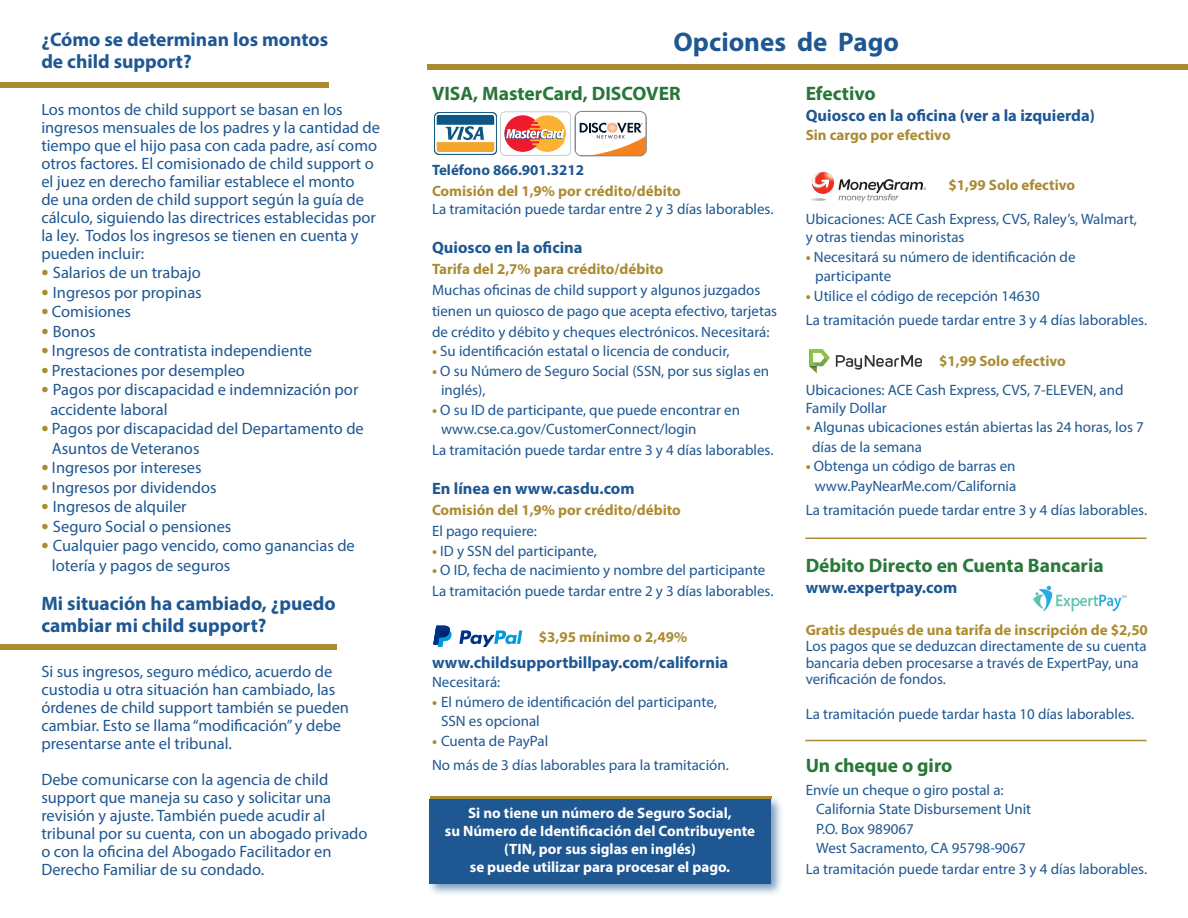
<style>
.page{position:relative;width:1188px;height:918px;background:#fff}
.page>*{position:absolute;margin:0;border:0;box-sizing:border-box;transform-origin:0 0}
.t1{font:700 27px "Myriad Pro";color:#1e5792}
.t2{font:700 19.5px/22.5px "Myriad Pro";color:#1e5792}
.t3{font:700 19.5px "Myriad Pro";color:#297639}
.t4{font:700 19.5px "Myriad Pro";color:#2a783a}
.t5{font:16.5px/18px "Myriad Pro";color:#1e5792}
.t6{font:700 16.5px "Myriad Pro";color:#1e5792}
.t7{font:15px/19.5px "Myriad Pro";color:#1e5792}
.t8{font:700 15px "Myriad Pro";color:#fff}
.t9{font:700 15px "Myriad Pro";color:#ac8c31}
.t10{font:700 15px "Myriad Pro";color:#ab8b31}
.t11{font:700 15px "Myriad Pro";color:#1e5792}
.s1{font-weight:700;font-size:21px;color:#ab8b31}
.s2{font-weight:700;color:#ab8b31}
</style>
<div class="page">
<div style="left:428px;top:64px;width:760px;height:6px;background:#ab8b31"></div>
<div style="left:0;top:82px;width:328px;height:6px;background:#ab8b31"></div>
<div style="left:0;top:644px;width:336px;height:6px;background:#ab8b31"></div>
<div style="left:426px;top:795px;width:358px;height:101px;background:#1e5792;opacity:.6"></div>
<div style="left:430px;top:799px;width:341px;height:85px;background:#1e5792"></div>
<hr style="left:430px;top:796px;width:341px;height:3px;background:#ab8b31">
<svg style="left:812px;top:173px;width:114px;height:29px"></svg>
<img style="left:812px;top:172px;width:17px;height:17px">
<svg style="left:459px;top:630px;width:63px;height:17px"></svg>
<svg style="left:433px;top:626px;width:19px;height:21px"></svg>
<svg style="left:809px;top:349px;width:21px;height:24px"></svg>
<svg style="left:836px;top:355px;width:86px;height:15px"></svg>
<hr style="left:805px;top:538px;width:342px;height:1px;background:#ab8b31">
<hr style="left:805px;top:740px;width:342px;height:1px;background:#ab8b31">
<svg style="left:434px;top:111px;width:212px;height:45px"></svg>
<div style="left:575px;top:111px;width:72px;height:45px;border:1px solid #828487;border-radius:7px"></div>
<svg style="left:1033px;top:586px;width:89px;height:25px"></svg>
<p class="t2" style="left:41px;top:28px;width:288px">¿Cómo se determinan los montos</p>
<p class="t2" style="left:41px;top:50px;width:152px">de child support?</p>
<p class="t5" style="left:41px;top:100px;width:340px">Los montos de child support se basan en los ingresos mensuales de los padres y la cantidad de tiempo que el hijo pasa con cada padre, así como otros factores. El comisionado de child support o el juez en derecho familiar establece el monto</p>
<p class="t5" style="left:41px;top:190px;width:336px">de una orden de child support según la guía de cálculo, siguiendo las directrices establecidas por la ley. Todos los ingresos se tienen en cuenta y pueden incluir:</p>
<p class="t5" style="left:41px;top:263px;width:161px"><span class="s1">•</span> Salarios de un trabajo</p>
<p class="t5" style="left:41px;top:283px;width:162px"><span class="s1">•</span> Ingresos por propinas</p>
<p class="t5" style="left:41px;top:302px;width:91px"><span class="s1">•</span> Comisiones</p>
<p class="t5" style="left:41px;top:322px;width:56px"><span class="s1">•</span> Bonos</p>
<p class="t5" style="left:41px;top:341px;width:272px"><span class="s1">•</span> Ingresos de contratista independiente</p>
<p class="t5" style="left:41px;top:361px;width:205px"><span class="s1">•</span> Prestaciones por desempleo</p>
<p class="t5" style="left:50px;top:380px;width:310px;line-height:19.5px;text-indent:-9px"><span class="s1">•</span> Pagos por discapacidad e indemnización por accidente laboral</p>
<p class="t5" style="left:52px;top:419px;width:314px;line-height:19.5px;text-indent:-11px"><span class="s1">•</span> Pagos por discapacidad del Departamento de<br>Asuntos de Veteranos</p>
<p class="t5" style="left:41px;top:458px;width:162px"><span class="s1">•</span> Ingresos por intereses</p>
<p class="t5" style="left:41px;top:478px;width:177px"><span class="s1">•</span> Ingresos por dividendos</p>
<p class="t5" style="left:41px;top:497px;width:147px"><span class="s1">•</span> Ingresos de alquiler</p>
<p class="t5" style="left:41px;top:517px;width:192px"><span class="s1">•</span> Seguro Social o pensiones</p>
<p class="t5" style="left:52px;top:536px;width:305px;line-height:19.5px;text-indent:-11px"><span class="s1">•</span> Cualquier pago vencido, como ganancias de lotería y pagos de seguros</p>
<p class="t2" style="left:41px;top:591px;width:296px">Mi situación ha cambiado, ¿puedo cambiar mi child support?</p>
<p class="t5" style="left:41px;top:663px;width:296px">Si sus ingresos, seguro médico, acuerdo de custodia u otra situación han cambiado, las</p>
<p class="t5" style="left:41px;top:699px;width:309px">órdenes de child support también se pueden cambiar. Esto se llama “modificación” y debe presentarse ante el tribunal.</p>
<p class="t5" style="left:41px;top:770px;width:328px">Debe comunicarse con la agencia de child support que maneja su caso y solicitar una revisión y ajuste. También puede acudir al tribunal por su cuenta, con un abogado privado o con la oficina del Abogado Facilitador en Derecho Familiar de su condado.</p>
<p class="t1" style="left:673px;top:24px;width:227px">Opciones de Pago</p>
<p class="t3" style="left:432px;top:81px;width:250px">VISA, MasterCard, DISCOVER</p>
<p class="t11" style="left:432px;top:160px;width:154px">Teléfono 866.901.3212</p>
<p class="t9" style="left:432px;top:181px;width:250px">Comisión del 1,9% por crédito/débito</p>
<p class="t7" style="left:432px;top:199px;width:343px">La tramitación puede tardar entre 2 y 3 días laborables.</p>
<p class="t6" style="left:432px;top:237px;width:152px">Quiosco en la oficina</p>
<p class="t10" style="left:432px;top:259px;width:233px">Tarifa del 2,7% para crédito/débito</p>
<p class="t7" style="left:432px;top:279px;width:347px;line-height:21px">Muchas oficinas de child support y algunos juzgados tienen un quiosco de pago que acepta efectivo, tarjetas de crédito y débito y cheques electrónicos. Necesitará:</p>
<p class="t7" style="left:432px;top:341px;width:299px"><span class="s2">•</span> Su identificación estatal o licencia de conducir,</p>
<p class="t7" style="left:441px;top:361px;width:330px;text-indent:-9px"><span class="s2">•</span> O su Número de Seguro Social (SSN, por sus siglas en inglés),</p>
<p class="t7" style="left:441px;top:400px;width:301px;text-indent:-9px"><span class="s2">•</span> O su ID de participante, que puede encontrar en www.cse.ca.gov/CustomerConnect/login</p>
<p class="t7" style="left:432px;top:440px;width:343px">La tramitación puede tardar entre 3 y 4 días laborables.</p>
<p class="t6" style="left:432px;top:478px;width:204px">En línea en www.casdu.com</p>
<p class="t9" style="left:432px;top:500px;width:250px">Comisión del 1,9% por crédito/débito</p>
<p class="t7" style="left:432px;top:521px;width:107px">El pago requiere:</p>
<p class="t7" style="left:432px;top:540px;width:166px"><span class="s2">•</span> ID y SSN del participante,</p>
<p class="t7" style="left:432px;top:560px;width:335px"><span class="s2">•</span> O ID, fecha de nacimiento y nombre del participante</p>
<p class="t7" style="left:432px;top:581px;width:343px">La tramitación puede tardar entre 2 y 3 días laborables.</p>
<p class="t9" style="left:539px;top:628px;width:150px">$3,95 mínimo o 2,49%</p>
<p class="t6" style="left:432px;top:652px;width:298px">www.childsupportbillpay.com/california</p>
<p class="t7" style="left:432px;top:672px;width:70px">Necesitará:</p>
<p class="t7" style="left:432px;top:692px;width:286px"><span class="s2">•</span> El número de identificación del participante,</p>
<p class="t7" style="left:441px;top:711px;width:100px">SSN es opcional</p>
<p class="t7" style="left:432px;top:731px;width:118px"><span class="s2">•</span> Cuenta de PayPal</p>
<p class="t7" style="left:432px;top:755px;width:298px">No más de 3 días laborables para la tramitación.</p>
<p class="t8" style="left:468px;top:803px;width:265px">Si no tiene un número de Seguro Social,</p>
<p class="t8" style="left:445px;top:821px;width:312px">su Número de Identificación del Contribuyente</p>
<p class="t8" style="left:504px;top:839px;width:193px">(TIN, por sus siglas en inglés)</p>
<p class="t8" style="left:470px;top:857px;width:262px">se puede utilizar para procesar el pago.</p>
<p class="t3" style="left:806px;top:81px;width:71px">Efectivo</p>
<p class="t6" style="left:806px;top:105px;width:291px">Quiosco en la oficina (ver a la izquierda)</p>
<p class="t10" style="left:806px;top:126px;width:147px">Sin cargo por efectivo</p>
<p class="t10" style="left:949px;top:175px;width:128px">$1,99 Solo efectivo</p>
<p class="t7" style="left:806px;top:210px;width:333px;line-height:18px">Ubicaciones: ACE Cash Express, CVS, Raley’s, Walmart, y otras tiendas minoristas</p>
<p class="t7" style="left:815px;top:247px;width:262px;text-indent:-10px"><span class="s2">•</span> Necesitará su número de identificación de participante</p>
<p class="t7" style="left:806px;top:286px;width:236px"><span class="s2">•</span> Utilice el código de recepción 14630</p>
<p class="t7" style="left:806px;top:309px;width:343px">La tramitación puede tardar entre 3 y 4 días laborables.</p>
<p class="t10" style="left:939px;top:351px;width:128px">$1,99 Solo efectivo</p>
<p class="t7" style="left:806px;top:380px;width:319px">Ubicaciones: ACE Cash Express, CVS, 7-ELEVEN, and</p>
<p class="t7" style="left:806px;top:398px;width:83px">Family Dollar</p>
<p class="t7" style="left:812px;top:417px;width:333px;text-indent:-6px"><span class="s2">•</span> Algunas ubicaciones están abiertas las 24 horas, los 7 días de la semana</p>
<p class="t7" style="left:806px;top:456px;width:211px"><span class="s2">•</span> Obtenga un código de barras en</p>
<p class="t7" style="left:815px;top:476px;width:203px">www.PayNearMe.com/California</p>
<p class="t7" style="left:806px;top:499px;width:343px">La tramitación puede tardar entre 3 y 4 días laborables.</p>
<p class="t4" style="left:806px;top:552px;width:300px">Débito Directo en Cuenta Bancaria</p>
<p class="t6" style="left:806px;top:576px;width:153px">www.expertpay.com</p>
<p class="t9" style="left:806px;top:620px;width:344px">Gratis después de una tarifa de inscripción de $2,50</p>
<p class="t7" style="left:806px;top:638px;width:342px;line-height:16.5px">Los pagos que se deduzcan directamente de su cuenta bancaria deben procesarse a través de ExpertPay, una verificación de fondos.</p>
<p class="t7" style="left:806px;top:704px;width:330px">La tramitación puede tardar hasta 10 días laborables.</p>
<p class="t3" style="left:806px;top:753px;width:148px">Un cheque o giro</p>
<p class="t7" style="left:806px;top:780px;width:200px">Envíe un cheque o giro postal a:</p>
<p class="t7" style="left:816px;top:799px;width:217px">California State Disbursement Unit</p>
<p class="t7" style="left:816px;top:819px;width:99px">P.O. Box 989067</p>
<p class="t7" style="left:816px;top:838px;width:211px">West Sacramento, CA 95798-9067</p>
<p class="t7" style="left:806px;top:859px;width:343px">La tramitación puede tardar entre 3 y 4 días laborables.</p>
</div>
